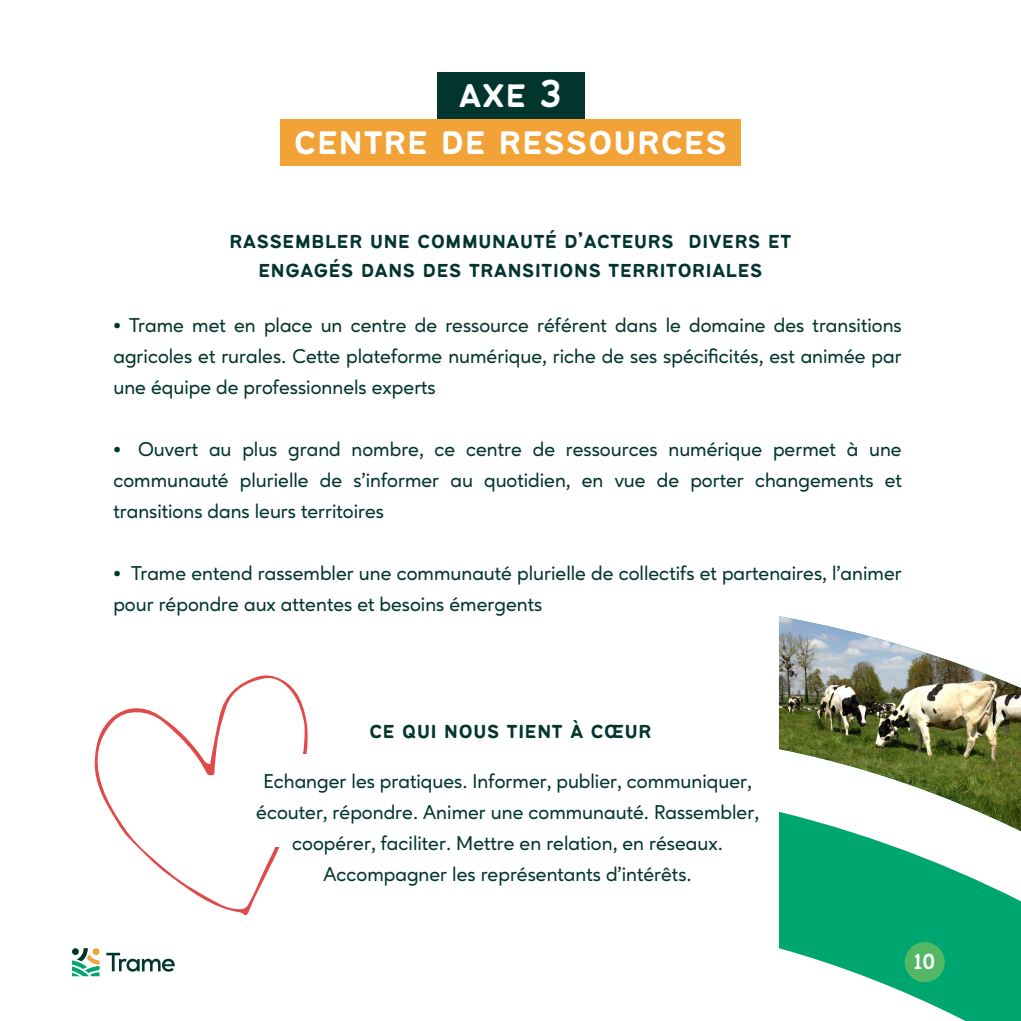
<style>
.page{position:relative;width:1021px;height:1021px;background:#fff}
.page>*{position:absolute;margin:0;border:0;box-sizing:border-box;transform-origin:0 0}
.t1{font:43px "Bantayog";color:#fff}
.t2{font:24.8px/29.4px "Bantayog";color:#02352d;text-align:center}
.t3{font:24px "Bantayog";color:#fff}
.t4{font:500 20px/31px "Ageo";color:#02352d;text-align:justify}
</style>
<div class="page">
<svg style="left:94px;top:675px;width:214px;height:241px"></svg>
<div style="left:437px;top:72px;width:147px;height:47px;background:#02352d"></div>
<div style="left:280px;top:119px;width:461px;height:46px;background:#f2a338"></div>
<div style="left:252px;top:754px;width:86px;height:92px;background:#fff"></div>
<img style="left:779px;top:616px;width:241px;height:195px">
<svg style="left:779px;top:811px;width:241px;height:209px;fill:#00a670"></svg>
<svg style="left:106px;top:952px;width:69px;height:19px"></svg>
<svg style="left:72px;top:948px;width:27px;height:28px"></svg>
<div style="left:904px;top:942px;width:40px;height:40px;background:#52b866;border-radius:50%"></div>
<p class="t1" style="left:458px;top:72px;width:106px">axe 3</p>
<p class="t1" style="left:293px;top:118px;width:435px">centre de ressources</p>
<p class="t2" style="left:229px;top:225px;width:564px">rassembler une communauté d’acteurs divers et engagés dans des transitions territoriales</p>
<p class="t4" style="left:113px;top:309px;width:789px">• Trame met en place un centre de ressource référent dans le domaine des transitions agricoles et rurales. Cette plateforme numérique, riche de ses spécificités, est animée par une équipe de professionnels experts</p>
<p class="t4" style="left:113px;top:433px;width:790px">• Ouvert au plus grand nombre, ce centre de ressources numérique permet à une communauté plurielle de s’informer au quotidien, en vue de porter changements et transitions dans leurs territoires</p>
<p class="t4" style="left:113px;top:557px;width:789px">• Trame entend rassembler une communauté plurielle de collectifs et partenaires, l’animer pour répondre aux attentes et besoins émergents</p>
<p class="t2" style="left:369px;top:715px;width:284px">ce qui nous tient à cœur</p>
<p class="t4" style="left:256px;top:765px;width:504px;text-align:center">Echanger les pratiques. Informer, publier, communiquer, écouter, répondre. Animer une communauté. Rassembler, coopérer, faciliter. Mettre en relation, en réseaux.<br>Accompagner les représentants d’intérêts.</p>
<p class="t3" style="left:913px;top:949px;width:24px">10</p>
</div>
